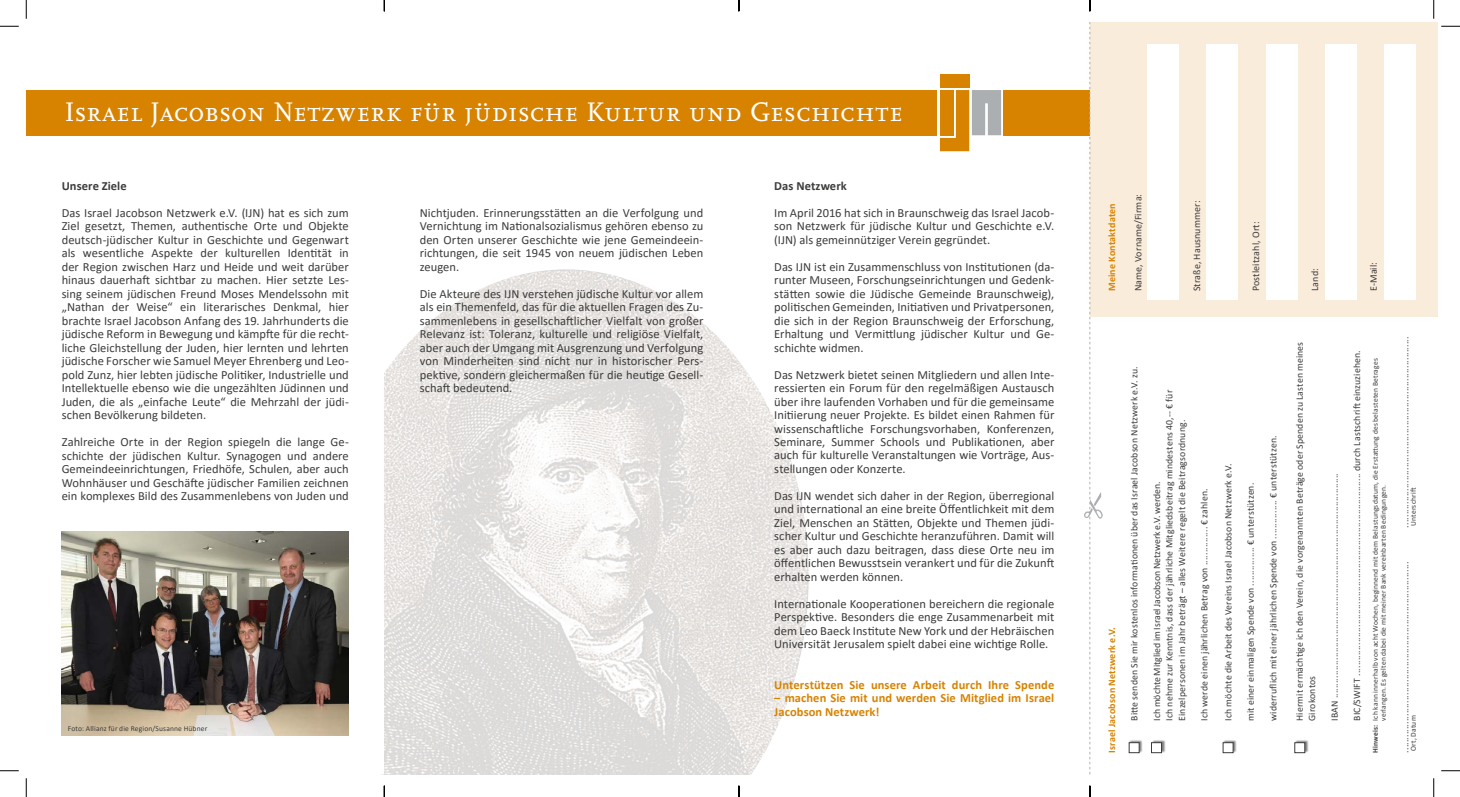
<style>
.page{position:relative;width:1460px;height:797px;background:#fff}
.page>*{position:absolute;margin:0;border:0;box-sizing:border-box;transform-origin:0 0}
.t1{font:28.12px "Scala Caps";letter-spacing:.01em;color:#fff}
.t2{font:12.5px/13.5px "Calibri";color:#3c3c3b;text-align:justify}
.t3{font:700 12.5px/13.5px "Calibri";letter-spacing:.005em;color:#d78300}
.t4{font:700 12.5px "Calibri";letter-spacing:.005em;color:#3c3c3b}
.t5{font:10px "Calibri";letter-spacing:.01em;color:#3c3c3b}
.t6{font:700 10px "Calibri";letter-spacing:.015em;color:#d78300}
.t7{font:9.75px/12.5px "Calibri";letter-spacing:.01em;color:#3c3c3b}
.t8{font:7.5px/8.1px "Calibri";letter-spacing:.02em;color:#3c3c3b}
.s1{font-weight:700}
</style>
<div class="page">
<img style="left:384px;top:269px;width:424px;height:505px">
<div style="left:1003px;top:90px;width:86px;height:45px;background:#d78300"></div>
<div style="left:939px;top:74px;width:30px;height:13px;background:#d78300"></div>
<svg style="left:939px;top:90px;width:62px;height:61px"></svg>
<div style="left:1089px;top:23px;width:347px;height:294px;background:#faecdb"></div>
<div style="left:26px;top:90px;width:911px;height:45px;background:#d78300"></div>
<img style="left:62px;top:531px;width:287px;height:204px">
<svg style="left:1083px;top:23px;width:19px;height:751px"></svg>
<div style="left:1129px;top:739px;width:14px;height:14px;background:#000;opacity:.5"></div>
<div style="left:1128px;top:742px;width:11px;height:11px;background:#fff;border:1px solid #3c3c3b"></div>
<div style="left:1151px;top:739px;width:14px;height:14px;background:#000;opacity:.5"></div>
<div style="left:1151px;top:742px;width:10px;height:11px;background:#fff;border:1px solid #3c3c3b"></div>
<div style="left:1222px;top:739px;width:14px;height:14px;background:#000;opacity:.5"></div>
<div style="left:1222px;top:742px;width:11px;height:11px;background:#fff;border:1px solid #3c3c3b"></div>
<div style="left:1294px;top:739px;width:14px;height:14px;background:#000;opacity:.5"></div>
<div style="left:1294px;top:742px;width:10px;height:11px;background:#fff;border:1px solid #3c3c3b"></div>
<div style="left:1147px;top:44px;width:32px;height:255px;background:#fff"></div>
<div style="left:1206px;top:44px;width:32px;height:255px;background:#fff"></div>
<div style="left:1265px;top:44px;width:32px;height:255px;background:#fff"></div>
<div style="left:1324px;top:44px;width:32px;height:255px;background:#fff"></div>
<div style="left:1383px;top:44px;width:32px;height:255px;background:#fff"></div>
<svg style="left:0;top:25px;width:19px;height:2px"></svg>
<svg style="left:1441px;top:25px;width:18px;height:2px"></svg>
<svg style="left:0;top:770px;width:19px;height:1px"></svg>
<svg style="left:1441px;top:770px;width:18px;height:1px"></svg>
<svg style="left:25px;top:0;width:2px;height:19px"></svg>
<svg style="left:25px;top:778px;width:2px;height:19px"></svg>
<svg style="left:1433px;top:0;width:1px;height:19px"></svg>
<svg style="left:1433px;top:778px;width:1px;height:19px"></svg>
<svg style="left:383px;top:0;width:2px;height:11px"></svg>
<svg style="left:383px;top:785px;width:2px;height:12px"></svg>
<svg style="left:738px;top:785px;width:1px;height:12px"></svg>
<svg style="left:1089px;top:785px;width:1px;height:12px"></svg>
<h1 class="t1" style="left:64px;top:96px;width:840px">Israel Jacobson Netzwerk für jüdische Kultur und Geschichte</h1>
<p class="t4" style="left:62px;top:177px;width:67px">Unsere Ziele</p>
<p class="t2" style="left:62px;top:205px;width:289px">Das Israel Jacobson Netzwerk e.V. (IJN) hat es sich zum Ziel gesetzt, Themen, authentische Orte und Objekte deutsch-jüdischer Kultur in Geschichte und Gegenwart als wesentliche Aspekte der kulturellen Identität in der Region zwischen Harz und Heide und weit darüber hinaus dauerhaft sichtbar zu machen. Hier setzte Les&shy;sing seinem jüdischen Freund Moses Mendelssohn mit „Nathan der Weise“ ein literarisches Denkmal, hier brachte Israel Jacobson Anfang des 19. Jahrhunderts die jüdische Reform in Bewegung und kämpfte für die recht&shy;liche Gleichstellung der Juden, hier lernten und lehrten jüdische Forscher wie Samuel Meyer Ehrenberg und Leo&shy;pold Zunz, hier lebten jüdische Politiker, Industrielle und Intellektuelle ebenso wie die ungezählten Jüdinnen und Juden, die als „einfache Leute“ die Mehrzahl der jüdi&shy;schen Bevölkerung bildeten.</p>
<p class="t2" style="left:62px;top:435px;width:289px">Zahlreiche Orte in der Region spiegeln die lange Ge&shy;schichte der jüdischen Kultur. Synagogen und andere Gemeindeeinrichtungen, Friedhöfe, Schulen, aber auch Wohnhäuser und Geschäfte jüdischer Familien zeichnen ein komplexes Bild des Zusammenlebens von Juden und</p>
<p class="t8" style="left:68px;top:723px;width:141px">Foto: Allianz für die Region/Susanne Hübner</p>
<p class="t2" style="left:420px;top:205px;width:285px">Nichtjuden. Erinnerungsstätten an die Verfolgung und Vernichtung im Nationalsozialismus gehören ebenso zu den Orten unserer Geschichte wie jene Gemeindeein&shy;richtungen, die seit 1945 von neuem jüdischen Leben zeugen.</p>
<p class="t2" style="left:420px;top:286px;width:285px">Die Akteure des IJN verstehen jüdische Kultur vor allem als ein Themenfeld, das für die aktuellen Fragen des Zu&shy;sammenlebens in gesellschaftlicher Vielfalt von großer Relevanz ist: Toleranz, kulturelle und religiöse Vielfalt, aber auch der Umgang mit Ausgrenzung und Verfolgung von Minderheiten sind nicht nur in historischer Pers&shy;pektive, sondern gleichermaßen für die heutige Gesell&shy;schaft bedeutend.</p>
<p class="t4" style="left:774px;top:177px;width:74px">Das Netzwerk</p>
<p class="t2" style="left:774px;top:205px;width:281px">Im April 2016 hat sich in Braunschweig das Israel Jacob&shy;son Netzwerk für jüdische Kultur und Geschichte e.V. (IJN) als gemeinnütziger Verein gegründet.</p>
<p class="t2" style="left:774px;top:259px;width:281px">Das IJN ist ein Zusammenschluss von Institutionen (da&shy;runter Museen, Forschungseinrichtungen und Gedenk&shy;stätten sowie die Jüdische Gemeinde Braunschweig), politischen Gemeinden, Initiativen und Privatpersonen, die sich in der Region Braunschweig der Erforschung, Erhaltung und Vermittlung jüdischer Kultur und Ge&shy;schichte widmen.</p>
<p class="t2" style="left:774px;top:367px;width:281px">Das Netzwerk bietet seinen Mitgliedern und allen Inte&shy;ressierten ein Forum für den regelmäßigen Austausch über ihre laufenden Vorhaben und für die gemeinsame Initiierung neuer Projekte. Es bildet einen Rahmen für wissenschaftliche Forschungsvorhaben, Konferenzen, Seminare, Summer Schools und Publikationen, aber auch für kulturelle Veranstaltungen wie Vorträge, Aus&shy;stellungen oder Konzerte.</p>
<p class="t2" style="left:774px;top:488px;width:281px">Das IJN wendet sich daher in der Region, überregional und international an eine breite Öffentlichkeit mit dem Ziel, Menschen an Stätten, Objekte und Themen jüdi&shy;scher Kultur und Geschichte heranzuführen. Damit will es aber auch dazu beitragen, dass diese Orte neu im öffentlichen Bewusstsein verankert und für die Zukunft erhalten werden können.</p>
<p class="t2" style="left:774px;top:596px;width:281px">Internationale Kooperationen bereichern die regionale Perspektive. Besonders die enge Zusammenarbeit mit dem Leo Baeck Institute New York und der Hebräischen Universität Jerusalem spielt dabei eine wichtige Rolle.</p>
<p class="t3" style="left:774px;top:677px;width:281px">Unterstützen Sie unsere Arbeit durch Ihre Spende</p>
<p class="t3" style="left:774px;top:691px;width:281px">– machen Sie mit und werden Sie Mitglied im Israel<br>Jacobson Netzwerk!</p>
<p class="t6" style="left:1104px;top:291px;width:89px;rotate:-90deg">Meine Kontaktdaten</p>
<p class="t5" style="left:1130px;top:291px;width:99px;rotate:-90deg">Name, Vorname/Firma:</p>
<p class="t5" style="left:1189px;top:291px;width:92px;rotate:-90deg">Straße, Hausnummer:</p>
<p class="t5" style="left:1248px;top:291px;width:71px;rotate:-90deg">Postleitzahl, Ort:</p>
<p class="t5" style="left:1307px;top:291px;width:24px;rotate:-90deg">Land:</p>
<p class="t5" style="left:1366px;top:291px;width:30px;rotate:-90deg">E-Mail:</p>
<p class="t6" style="left:1104px;top:752px;width:127px;rotate:-90deg">Israel Jacobson Netzwerk e.V.</p>
<p class="t7" style="left:1127px;top:720px;width:356px;rotate:-90deg">Bitte senden Sie mir kostenlos informationen über das Israel Jacobson Netzwerk e.V. zu.</p>
<p class="t7" style="left:1150px;top:720px;width:332px;rotate:-90deg">Ich möchte Mitglied im Israel Jacobson Netzwerk e.V. werden.<br>Ich nehme zur Kenntnis, dass der jährliche Mitgliedsbeitrag mindestens 40,-- € für<br>Einzelpersonen im Jahr beträgt – alles Weitere regelt die Beitragsordnung.</p>
<p class="t7" style="left:1197px;top:720px;width:234px;rotate:-90deg">Ich werde einen jährlichen Betrag von ............... € zahlen.</p>
<p class="t7" style="left:1221px;top:720px;width:259px;rotate:-90deg">Ich möchte die Arbeit des Vereins Israel Jacobson Netzwerk e.V.</p>
<p class="t7" style="left:1243px;top:720px;width:239px;rotate:-90deg">mit einer einmaligen Spende von ............... € unterstützen.</p>
<p class="t7" style="left:1266px;top:720px;width:286px;rotate:-90deg">widerruflich mit einer jährlichen Spende von ............... € unterstützen.</p>
<p class="t7" style="left:1292px;top:720px;width:380px;rotate:-90deg">Hiermit ermächtige ich den Verein, die vorgenannten Beträge oder Spenden zu Lasten meines<br>Girokontos</p>
<p class="t7" style="left:1327px;top:720px;width:249px;rotate:-90deg">IBAN ........................................................................................</p>
<p class="t7" style="left:1350px;top:720px;width:372px;rotate:-90deg">BIC/SWIFT ............................................................................... durch Lastschrift einzuziehen.</p>
<p class="t8" style="left:1370px;top:720px;width:364px;text-indent:-32px;rotate:-90deg"><span class="s1">Hinweis:</span> Ich kann innerhalb von acht Wochen, beginnend mit dem Belastungsdatum, die Erstattung des belasteten Betrages verlangen. Es gelten dabei die mit meiner Bank vereinbarten Bedingungen.</p>
<p class="t5" style="left:1397px;top:527px;width:192px;rotate:-90deg">.........................................................................</p>
<p class="t8" style="left:1408px;top:526px;width:40px;rotate:-90deg">Unterschrift</p>
<p class="t5" style="left:1397px;top:752px;width:192px;rotate:-90deg">.........................................................................</p>
<p class="t8" style="left:1408px;top:751px;width:37px;rotate:-90deg">Ort, Datum</p>
</div>
